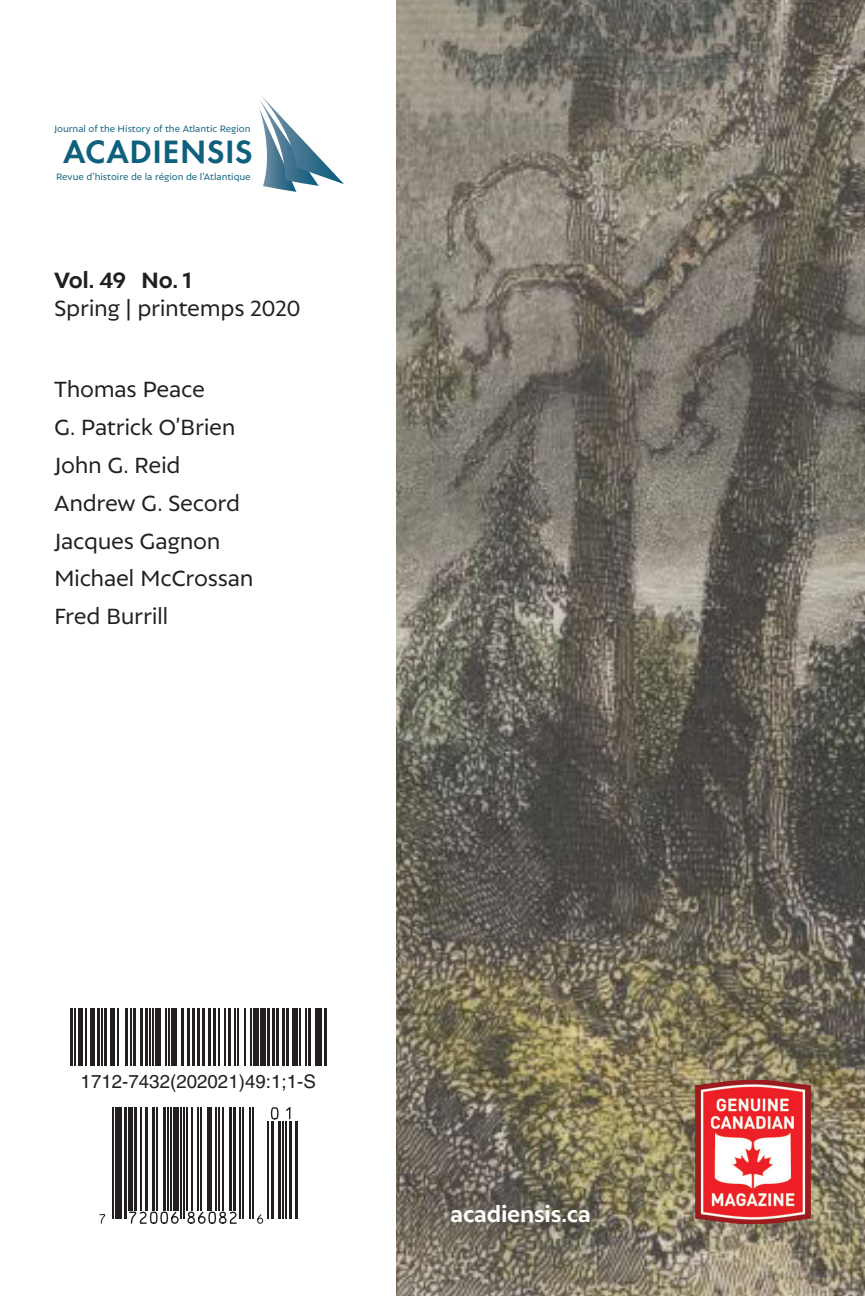
<style>
.page{position:relative;width:865px;height:1296px;background:#fff}
.page>*{position:absolute;margin:0;border:0;box-sizing:border-box;transform-origin:0 0}
.t1{font:600 33.6px "Futura TOT";letter-spacing:.015em;color:#0e607d}
.t2{font:24px/37.8px "Autor";letter-spacing:-.015em;color:#231f20}
.t3{font:700 24px "Autor";letter-spacing:-.01em;color:#fff}
.t4{font:700 24px "Autor";letter-spacing:-.02em;color:#231f20}
.t5{font:18.8px "Helvetica";color:#231f20}
.t6{font:10px "Autor";color:#0e607d}
</style>
<div class="page">
<img style="left:396px;top:0;width:468px;height:1296px">
<img style="left:694px;top:1080px;width:116px;height:144px">
<hr style="left:864px;top:216px;width:1px;height:864px;background:#365c78">
<svg style="left:105px;top:1107px;width:193px;height:115px"></svg>
<hr style="left:112px;top:1107px;width:1px;height:111px;background:#231f20">
<hr style="left:115px;top:1107px;width:1px;height:111px;background:#231f20">
<hr style="left:118px;top:1107px;width:4px;height:111px;background:#231f20">
<hr style="left:124px;top:1107px;width:3px;height:111px;background:#231f20">
<hr style="left:128px;top:1107px;width:4px;height:104px;background:#231f20">
<hr style="left:134px;top:1107px;width:3px;height:104px;background:#231f20">
<hr style="left:140px;top:1107px;width:1px;height:104px;background:#231f20">
<hr style="left:145px;top:1107px;width:2px;height:104px;background:#231f20">
<hr style="left:152px;top:1107px;width:3px;height:104px;background:#231f20">
<hr style="left:157px;top:1107px;width:1px;height:104px;background:#231f20">
<hr style="left:163px;top:1107px;width:2px;height:104px;background:#231f20">
<hr style="left:167px;top:1107px;width:1px;height:104px;background:#231f20">
<hr style="left:170px;top:1107px;width:1px;height:104px;background:#231f20">
<div style="left:173px;top:1107px;width:6px;height:104px;background:#231f20"></div>
<hr style="left:181px;top:1107px;width:1px;height:111px;background:#231f20">
<hr style="left:184px;top:1107px;width:1px;height:111px;background:#231f20">
<hr style="left:187px;top:1107px;width:1px;height:104px;background:#231f20">
<hr style="left:191px;top:1107px;width:1px;height:104px;background:#231f20">
<hr style="left:197px;top:1107px;width:1px;height:104px;background:#231f20">
<hr style="left:200px;top:1107px;width:1px;height:104px;background:#231f20">
<hr style="left:208px;top:1107px;width:4px;height:104px;background:#231f20">
<hr style="left:215px;top:1107px;width:1px;height:104px;background:#231f20">
<hr style="left:218px;top:1107px;width:1px;height:104px;background:#231f20">
<hr style="left:223px;top:1107px;width:1px;height:104px;background:#231f20">
<hr style="left:229px;top:1107px;width:2px;height:104px;background:#231f20">
<hr style="left:233px;top:1107px;width:3px;height:104px;background:#231f20">
<hr style="left:239px;top:1107px;width:1px;height:111px;background:#231f20">
<hr style="left:242px;top:1107px;width:1px;height:111px;background:#231f20">
<hr style="left:250px;top:1107px;width:1px;height:111px;background:#231f20">
<hr style="left:253px;top:1107px;width:1px;height:111px;background:#231f20">
<hr style="left:268px;top:1121px;width:1px;height:97px;background:#231f20">
<hr style="left:271px;top:1121px;width:2px;height:97px;background:#231f20">
<hr style="left:278px;top:1121px;width:3px;height:97px;background:#231f20">
<hr style="left:282px;top:1121px;width:2px;height:97px;background:#231f20">
<hr style="left:285px;top:1121px;width:2px;height:97px;background:#231f20">
<hr style="left:288px;top:1121px;width:3px;height:97px;background:#231f20">
<hr style="left:294px;top:1121px;width:3px;height:97px;background:#231f20">
<svg style="left:99px;top:1214px;width:6px;height:10px"></svg>
<svg style="left:128px;top:1210px;width:109px;height:14px"></svg>
<svg style="left:256px;top:1213px;width:7px;height:11px"></svg>
<svg style="left:270px;top:1107px;width:21px;height:13px"></svg>
<svg style="left:259px;top:96px;width:85px;height:96px"></svg>
<svg style="left:75px;top:1008px;width:252px;height:58px"></svg>
<hr style="left:70px;top:1008px;width:3px;height:58px;background:#231f20">
<hr style="left:74px;top:1008px;width:1px;height:58px;background:#231f20">
<hr style="left:79px;top:1008px;width:4px;height:58px;background:#231f20">
<hr style="left:86px;top:1008px;width:1px;height:58px;background:#231f20">
<hr style="left:90px;top:1008px;width:4px;height:58px;background:#231f20">
<hr style="left:97px;top:1008px;width:3px;height:58px;background:#231f20">
<hr style="left:102px;top:1008px;width:1px;height:58px;background:#231f20">
<hr style="left:105px;top:1008px;width:2px;height:58px;background:#231f20">
<hr style="left:110px;top:1008px;width:4px;height:58px;background:#231f20">
<hr style="left:117px;top:1008px;width:2px;height:58px;background:#231f20">
<hr style="left:125px;top:1008px;width:2px;height:58px;background:#231f20">
<hr style="left:130px;top:1008px;width:2px;height:58px;background:#231f20">
<hr style="left:133px;top:1008px;width:3px;height:58px;background:#231f20">
<hr style="left:141px;top:1008px;width:2px;height:58px;background:#231f20">
<hr style="left:145px;top:1008px;width:2px;height:58px;background:#231f20">
<hr style="left:149px;top:1008px;width:1px;height:58px;background:#231f20">
<hr style="left:152px;top:1008px;width:1px;height:58px;background:#231f20">
<div style="left:155px;top:1008px;width:5px;height:58px;background:#231f20"></div>
<hr style="left:165px;top:1008px;width:1px;height:58px;background:#231f20">
<hr style="left:168px;top:1008px;width:1px;height:58px;background:#231f20">
<div style="left:171px;top:1008px;width:5px;height:58px;background:#231f20"></div>
<hr style="left:181px;top:1008px;width:2px;height:58px;background:#231f20">
<hr style="left:187px;top:1008px;width:2px;height:58px;background:#231f20">
<hr style="left:192px;top:1008px;width:3px;height:58px;background:#231f20">
<hr style="left:197px;top:1008px;width:2px;height:58px;background:#231f20">
<hr style="left:202px;top:1008px;width:3px;height:58px;background:#231f20">
<hr style="left:208px;top:1008px;width:3px;height:58px;background:#231f20">
<hr style="left:213px;top:1008px;width:2px;height:58px;background:#231f20">
<hr style="left:218px;top:1008px;width:1px;height:58px;background:#231f20">
<hr style="left:224px;top:1008px;width:1px;height:58px;background:#231f20">
<hr style="left:228px;top:1008px;width:3px;height:58px;background:#231f20">
<hr style="left:234px;top:1008px;width:1px;height:58px;background:#231f20">
<hr style="left:237px;top:1008px;width:1px;height:58px;background:#231f20">
<hr style="left:244px;top:1008px;width:1px;height:58px;background:#231f20">
<hr style="left:250px;top:1008px;width:1px;height:58px;background:#231f20">
<div style="left:253px;top:1008px;width:5px;height:58px;background:#231f20"></div>
<div style="left:260px;top:1008px;width:6px;height:58px;background:#231f20"></div>
<hr style="left:267px;top:1008px;width:3px;height:58px;background:#231f20">
<hr style="left:272px;top:1008px;width:2px;height:58px;background:#231f20">
<hr style="left:276px;top:1008px;width:3px;height:58px;background:#231f20">
<hr style="left:282px;top:1008px;width:2px;height:58px;background:#231f20">
<hr style="left:286px;top:1008px;width:3px;height:58px;background:#231f20">
<div style="left:292px;top:1008px;width:5px;height:58px;background:#231f20"></div>
<hr style="left:299px;top:1008px;width:1px;height:58px;background:#231f20">
<hr style="left:305px;top:1008px;width:1px;height:58px;background:#231f20">
<hr style="left:308px;top:1008px;width:2px;height:58px;background:#231f20">
<hr style="left:315px;top:1008px;width:4px;height:58px;background:#231f20">
<hr style="left:321px;top:1008px;width:1px;height:58px;background:#231f20">
<hr style="left:323px;top:1008px;width:3px;height:58px;background:#231f20">
<p class="t6" style="left:54px;top:122px;width:198px">Journal of the History of the Atlantic Region</p>
<p class="t6" style="left:56px;top:171px;width:196px">Revue d'histoire de la région de l'Atlantique</p>
<h1 class="t1" style="left:63px;top:132px;width:191px">ACADIENSIS</h1>
<p class="t4" style="left:54px;top:266px;width:139px">Vol. 49 No. 1</p>
<p class="t2" style="left:54px;top:289px;width:248px">Spring | printemps 2020</p>
<p class="t2" style="left:54px;top:370px;width:201px">Thomas Peace<br>G. Patrick O’Brien<br>John G. Reid<br>Andrew G. Secord<br>Jacques Gagnon<br>Michael McCrossan<br>Fred Burrill</p>
<p class="t5" style="left:81px;top:1071px;width:236px">1712-7432(202021)49:1;1-S</p>
<p class="t3" style="left:450px;top:1200px;width:142px">acadiensis.ca</p>
</div>
